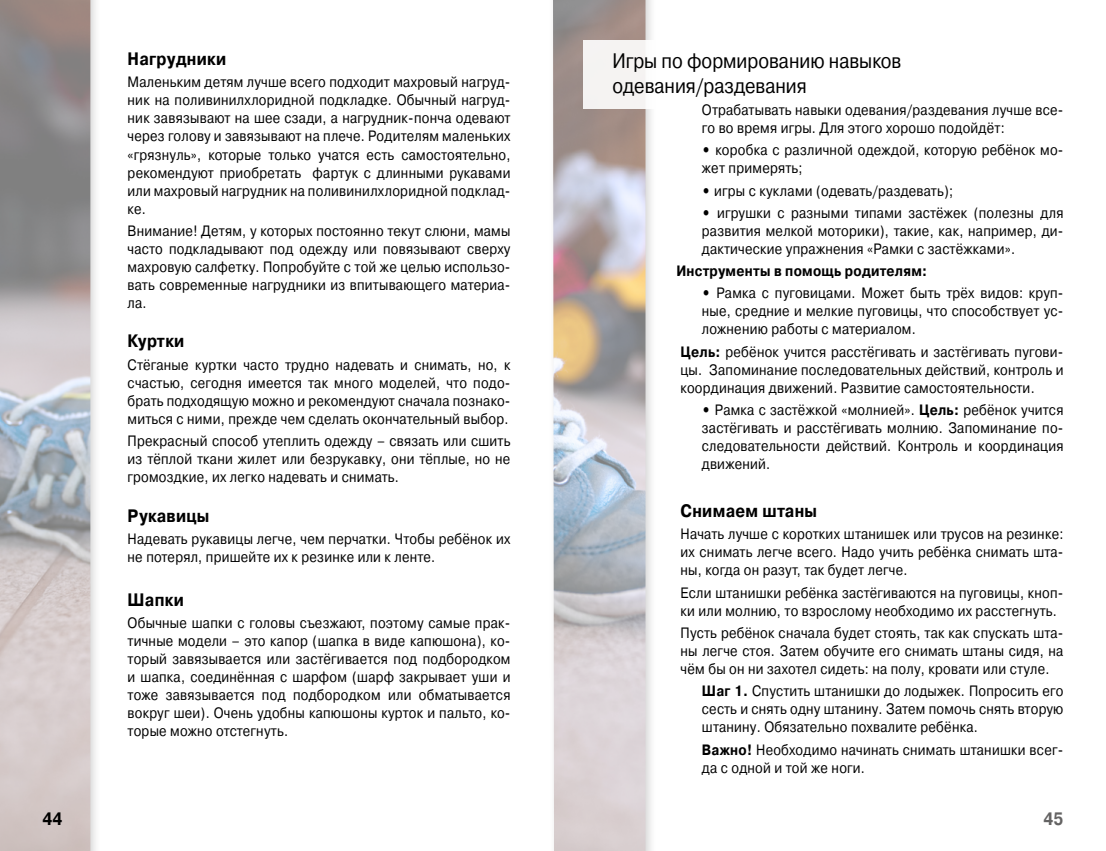
<style>
.page{position:relative;width:1106px;height:851px;background:#fff}
.page>*{position:absolute;margin:0;border:0;box-sizing:border-box;transform-origin:0 0}
.t1{font:21px/25.2px "Pragmatica";color:#000;scale:.87 1}
.t2{font:700 18px "Pragmatica";letter-spacing:.02em;color:#000;scale:.87 1}
.t3{font:700 18px "Pragmatica";letter-spacing:.02em;color:#000;scale:.85 1}
.t4{font:700 18px "Pragmatica";color:#646363;scale:.85 1}
.t5{font:15px/18px "Pragmatica";letter-spacing:.02em;color:#000;text-align:justify;scale:.87 1}
.t6{font:700 15px "Pragmatica";letter-spacing:.02em;color:#000;scale:.87 1}
.s1{font-weight:700}
</style>
<div class="page">
<img style="left:0;top:0;width:645px;height:850px">
<div style="left:583px;top:40px;width:195px;height:68px;background:linear-gradient(to right,#f5f3f2,#fff)"></div>
<p class="t2" style="left:128px;top:47px;width:115px">Нагрудники</p>
<p class="t5" style="left:128px;top:74px;width:441px">Маленьким детям лучше всего подходит махровый нагруд&shy;ник на поливинилхлоридной подкладке. Обычный нагруд&shy;ник завязывают на шее сзади, а нагрудник-понча одевают через голову и завязывают на плече. Родителям маленьких «грязнуль», которые только учатся есть самостоятельно, рекомендуют приобретать фартук с длинными рукавами или махровый нагрудник на поливинилхлоридной подклад&shy;ке.</p>
<p class="t5" style="left:128px;top:222px;width:441px">Внимание! Детям, у которых постоянно текут слюни, мамы часто подкладывают под одежду или повязывают сверху махровую салфетку. Попробуйте с той же целью использо&shy;вать современные нагрудники из впитывающего материа&shy;ла.</p>
<p class="t2" style="left:128px;top:329px;width:67px">Куртки</p>
<p class="t5" style="left:128px;top:356px;width:441px">Стёганые куртки часто трудно надевать и снимать, но, к счастью, сегодня имеется так много моделей, что подо&shy;брать подходящую можно и рекомендуют сначала познако&shy;миться с ними, прежде чем сделать окончательный выбор.</p>
<p class="t5" style="left:128px;top:432px;width:441px">Прекрасный способ утеплить одежду – связать или сшить из тёплой ткани жилет или безрукавку, они тёплые, но не громоздкие, их легко надевать и снимать.</p>
<p class="t2" style="left:128px;top:503px;width:96px">Рукавицы</p>
<p class="t5" style="left:128px;top:530px;width:441px">Надевать рукавицы легче, чем перчатки. Чтобы ребёнок их не потерял, пришейте их к резинке или к ленте.</p>
<p class="t2" style="left:128px;top:588px;width:66px">Шапки</p>
<p class="t5" style="left:128px;top:614px;width:441px">Обычные шапки с головы съезжают, поэтому самые прак&shy;тичные модели – это капор (шапка в виде капюшона), ко&shy;торый завязывается или застёгивается под подбородком и шапка, соединённая с шарфом (шарф закрывает уши и тоже завязывается под подбородком или обматывается вокруг шеи). Очень удобны капюшоны курток и пальто, ко&shy;торые можно отстегнуть.</p>
<h1 class="t1" style="left:612px;top:48px;width:333px">Игры по формированию навыков одевания/раздевания</h1>
<p class="t5" style="left:702px;top:101px;width:417px">Отрабатывать навыки одевания/раздевания лучше все&shy;го во время игры. Для этого хорошо подойдёт:</p>
<p class="t5" style="left:702px;top:141px;width:417px"><span class="s1">•</span> коробка с различной одеждой, которую ребёнок мо&shy;жет примерять;</p>
<p class="t5" style="left:702px;top:182px;width:290px"><span class="s1">•</span> игры с куклами (одевать/раздевать);</p>
<p class="t5" style="left:702px;top:204px;width:417px"><span class="s1">•</span> игрушки с разными типами застёжек (полезны для развития мелкой моторики), такие, как, например, ди&shy;дактические упражнения «Рамки с застёжками».</p>
<p class="t6" style="left:676px;top:261px;width:290px">Инструменты в помощь родителям:</p>
<p class="t5" style="left:702px;top:284px;width:417px"><span class="s1">•</span> Рамка с пуговицами. Может быть трёх видов: круп&shy;ные, средние и мелкие пуговицы, что способствует ус&shy;ложнению работы с материалом.</p>
<p class="t5" style="left:680px;top:343px;width:441px"><span class="s1">Цель:</span> ребёнок учится расстёгивать и застёгивать пугови&shy;цы. Запоминание последовательных действий, контроль и координация движений. Развитие самостоятельности.</p>
<p class="t5" style="left:702px;top:401px;width:417px"><span class="s1">•</span> Рамка с застёжкой «молнией». <span class="s1">Цель:</span> ребёнок учится застёгивать и расстёгивать молнию. Запоминание по&shy;следовательности действий. Контроль и координация движений.</p>
<p class="t2" style="left:680px;top:499px;width:158px">Снимаем штаны</p>
<p class="t5" style="left:680px;top:525px;width:441px">Начать лучше с коротких штанишек или трусов на резинке: их снимать легче всего. Надо учить ребёнка снимать шта&shy;ны, когда он разут, так будет легче.</p>
<p class="t5" style="left:680px;top:583px;width:441px">Если штанишки ребёнка застёгиваются на пуговицы, кноп&shy;ки или молнию, то взрослому необходимо их расстегнуть.</p>
<p class="t5" style="left:680px;top:624px;width:441px">Пусть ребёнок сначала будет стоять, так как спускать шта&shy;ны легче стоя. Затем обучите его снимать штаны сидя, на чём бы он ни захотел сидеть: на полу, кровати или стуле.</p>
<p class="t5" style="left:702px;top:682px;width:417px"><span class="s1">Шаг 1.</span> Спустить штанишки до лодыжек. Попросить его сесть и снять одну штанину. Затем помочь снять вторую штанину. Обязательно похвалите ребёнка.</p>
<p class="t5" style="left:702px;top:740px;width:417px"><span class="s1">Важно!</span> Необходимо начинать снимать штанишки всег&shy;да с одной и той же ноги.</p>
<p class="t3" style="left:43px;top:807px;width:25px">44</p>
<p class="t4" style="left:1043px;top:807px;width:25px">45</p>
</div>
